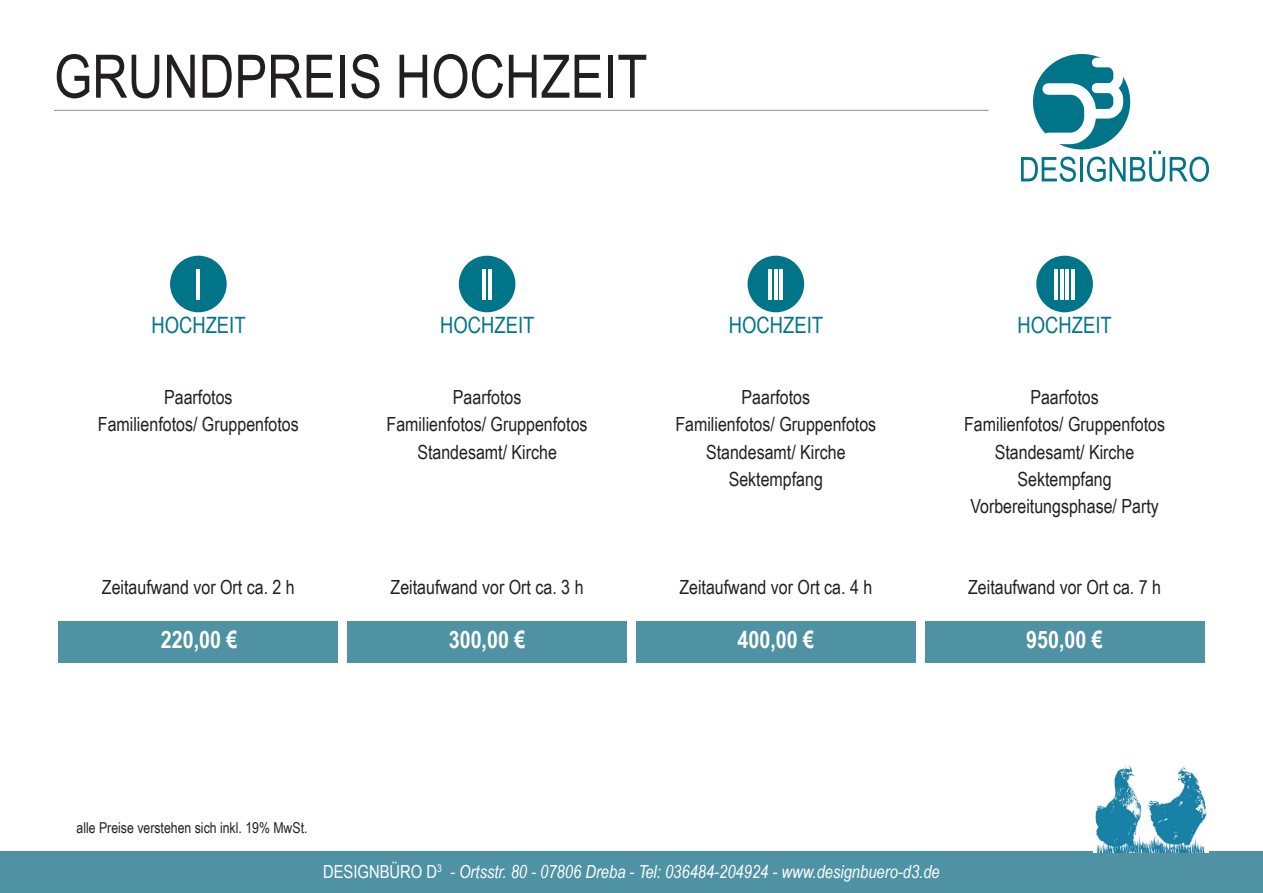
<style>
.page{position:relative;width:1263px;height:893px;background:#fff}
.page>*{position:absolute;margin:0;border:0;box-sizing:border-box;transform-origin:0 0}
.t1{font:60px "Arial Narrow";color:#231f20}
.t2{font:700 24px "Arial Narrow";color:#fff}
.t3{font:22.5px "Arial Narrow";color:#007489}
.t4{font:19.5px "Arial Narrow";color:#231f20}
.t5{font:italic 18px "Arial Narrow";color:#fff}
.t6{font:15px "Arial Narrow";color:#231f20}
.s1{font-style:normal}
</style>
<div class="page">
<div style="left:0;top:851px;width:1263px;height:42px;background:#4e92a4"></div>
<div style="left:59px;top:621px;width:279px;height:41px;background:#4e92a4"></div>
<div style="left:347px;top:621px;width:280px;height:41px;background:#4e92a4"></div>
<div style="left:636px;top:621px;width:279px;height:41px;background:#4e92a4"></div>
<div style="left:925px;top:621px;width:279px;height:41px;background:#4e92a4"></div>
<hr style="left:54px;top:110px;width:935px;height:1px;background:#939598">
<div style="left:1033px;top:54px;width:97px;height:95px;background:#007489;border-radius:50%"></div>
<svg style="left:1042px;top:58px;width:81px;height:86px"></svg>
<svg style="left:1021px;top:157px;width:55px;height:25px"></svg>
<hr style="left:1080px;top:157px;width:3px;height:24px;background:#007489">
<svg style="left:1087px;top:151px;width:122px;height:31px"></svg>
<img style="left:1093px;top:765px;width:116px;height:87px">
<div style="left:170px;top:256px;width:57px;height:56px;background:#007489;border-radius:50%"></div>
<hr style="left:197px;top:268px;width:3px;height:31px;background:#fff">
<div style="left:459px;top:256px;width:56px;height:56px;background:#007489;border-radius:50%"></div>
<hr style="left:483px;top:268px;width:3px;height:31px;background:#fff">
<hr style="left:488px;top:268px;width:3px;height:31px;background:#fff">
<div style="left:747px;top:256px;width:57px;height:56px;background:#007489;border-radius:50%"></div>
<hr style="left:769px;top:268px;width:3px;height:31px;background:#fff">
<hr style="left:774px;top:268px;width:3px;height:31px;background:#fff">
<hr style="left:780px;top:268px;width:3px;height:31px;background:#fff">
<div style="left:1036px;top:256px;width:57px;height:56px;background:#007489;border-radius:50%"></div>
<hr style="left:1060px;top:268px;width:3px;height:31px;background:#fff">
<hr style="left:1055px;top:268px;width:3px;height:31px;background:#fff">
<hr style="left:1066px;top:268px;width:3px;height:31px;background:#fff">
<hr style="left:1071px;top:268px;width:3px;height:31px;background:#fff">
<p class="t1" style="left:54px;top:33px;width:595px">GRUNDPREIS HOCHZEIT</p>
<p class="t3" style="left:151px;top:309px;width:96px">HOCHZEIT</p>
<p class="t3" style="left:440px;top:309px;width:96px">HOCHZEIT</p>
<p class="t3" style="left:729px;top:309px;width:96px">HOCHZEIT</p>
<p class="t3" style="left:1017px;top:309px;width:96px">HOCHZEIT</p>
<p class="t4" style="left:164px;top:383px;width:70px">Paarfotos</p>
<p class="t4" style="left:98px;top:410px;width:202px">Familienfotos/ Gruppenfotos</p>
<p class="t4" style="left:102px;top:572px;width:194px">Zeitaufwand vor Ort ca. 2 h</p>
<p class="t4" style="left:453px;top:383px;width:70px">Paarfotos</p>
<p class="t4" style="left:387px;top:410px;width:202px">Familienfotos/ Gruppenfotos</p>
<p class="t4" style="left:417px;top:437px;width:141px">Standesamt/ Kirche</p>
<p class="t4" style="left:391px;top:572px;width:194px">Zeitaufwand vor Ort ca. 3 h</p>
<p class="t4" style="left:742px;top:383px;width:70px">Paarfotos</p>
<p class="t4" style="left:675px;top:410px;width:202px">Familienfotos/ Gruppenfotos</p>
<p class="t4" style="left:706px;top:437px;width:141px">Standesamt/ Kirche</p>
<p class="t4" style="left:729px;top:464px;width:96px">Sektempfang</p>
<p class="t4" style="left:679px;top:572px;width:194px">Zeitaufwand vor Ort ca. 4 h</p>
<p class="t4" style="left:1030px;top:383px;width:70px">Paarfotos</p>
<p class="t4" style="left:964px;top:410px;width:202px">Familienfotos/ Gruppenfotos</p>
<p class="t4" style="left:995px;top:437px;width:141px">Standesamt/ Kirche</p>
<p class="t4" style="left:1017px;top:464px;width:96px">Sektempfang</p>
<p class="t4" style="left:970px;top:491px;width:190px">Vorbereitungsphase/ Party</p>
<p class="t4" style="left:968px;top:572px;width:194px">Zeitaufwand vor Ort ca. 7 h</p>
<p class="t2" style="left:161px;top:621px;width:78px">220,00 €</p>
<p class="t2" style="left:449px;top:621px;width:78px">300,00 €</p>
<p class="t2" style="left:737px;top:621px;width:78px">400,00 €</p>
<p class="t2" style="left:1026px;top:621px;width:78px">950,00 €</p>
<p class="t6" style="left:76px;top:817px;width:233px">alle Preise verstehen sich inkl. 19% MwSt.</p>
<p class="t5" style="left:323px;top:859px;width:618px"><span class="s1">DESIGNBÜRO D</span><sup>3</sup> - Ortsstr. 80 - 07806 Dreba - Tel: 036484-204924 - www.designbuero-d3.de</p>
</div>
